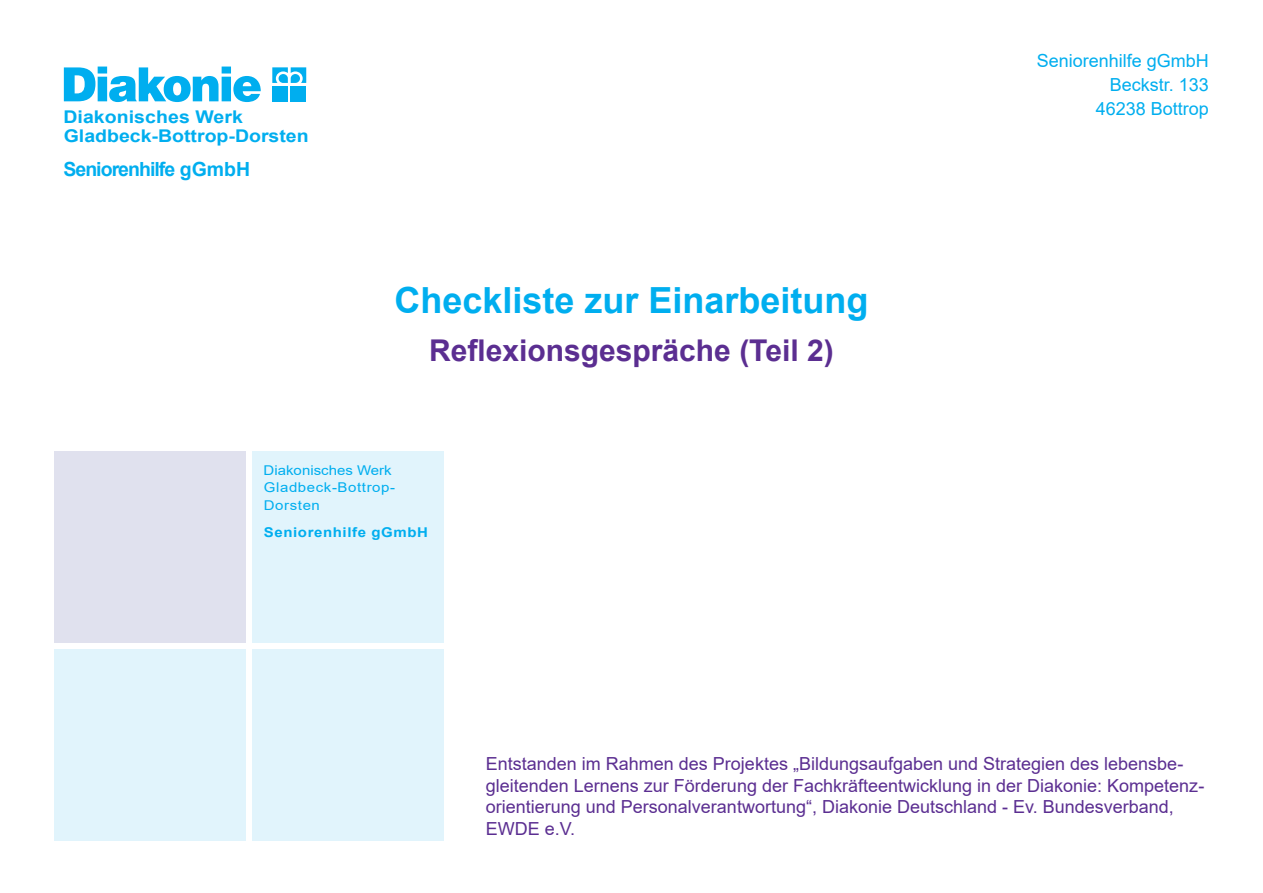
<style>
.page{position:relative;width:1263px;height:893px;background:#fff}
.page>*{position:absolute;margin:0;border:0;box-sizing:border-box;transform-origin:0 0}
.t1{font:700 36px "Arial";color:#00aeef}
.t2{font:700 30px "Arial";color:#5b2e91}
.t3{font:700 19.5px "Arial";letter-spacing:-.05em;color:#00aeef}
.t4{font:18px/21.6px "Arial";color:#5b2e91}
.t5{font:18px/24px "Arial";color:#00aeef;text-align:right}
.t6{font:700 17.55px/19.5px "Arial";color:#00aeef;scale:1.11 1}
.t7{font:13.5px/16.5px "Arial";color:#00aeef;scale:1.11 1}
.t8{font:700 13.5px "Arial";letter-spacing:.04em;color:#00aeef;scale:1.11 1}
.t9{font:13.5px "Arial";letter-spacing:.04em;color:#00aeef;scale:1.11 1}
</style>
<div class="page">
<div style="left:252px;top:452px;width:191px;height:191px;background:#e1f4fc"></div>
<div style="left:252px;top:649px;width:191px;height:192px;background:#e1f4fc"></div>
<div style="left:54px;top:452px;width:192px;height:191px;background:#e0e1ee"></div>
<div style="left:54px;top:649px;width:192px;height:192px;background:#e1f4fc"></div>
<svg style="left:272px;top:67px;width:34px;height:16px"></svg>
<div style="left:272px;top:86px;width:16px;height:15px;background:#00aeef"></div>
<div style="left:291px;top:86px;width:15px;height:15px;background:#00aeef"></div>
<svg style="left:64px;top:67px;width:197px;height:35px"></svg>
<p class="t6" style="left:63px;top:107px;width:222px">Diakonisches Werk<br>Gladbeck-Bottrop-Dorsten</p>
<p class="t3" style="left:63px;top:155px;width:188px">Seniorenhilfe gGmbH</p>
<h1 class="t1" style="left:394px;top:275px;width:476px">Checkliste zur Einarbeitung</h1>
<h2 class="t2" style="left:429px;top:330px;width:406px">Reflexionsgespräche (Teil 2)</h2>
<p class="t7" style="left:264px;top:462px;width:120px">Diakonisches Werk<br>Gladbeck-Bottrop-</p>
<p class="t9" style="left:264px;top:495px;width:52px">Dorsten</p>
<p class="t8" style="left:264px;top:522px;width:149px">Seniorenhilfe gGmbH</p>
<p class="t5" style="left:1037px;top:49px;width:174px">Seniorenhilfe gGmbH<br>Beckstr. 133<br>46238 Bottrop</p>
<p class="t4" style="left:486px;top:753px;width:720px">Entstanden im Rahmen des Projektes „Bildungsaufgaben und Strategien des lebensbe&shy;gleitenden Lernens zur Förderung der Fachkräfteentwicklung in der Diakonie: Kompetenz&shy;orientierung und Personalverantwortung“, Diakonie Deutschland - Ev. Bundesverband, EWDE e.V.</p>
</div>
